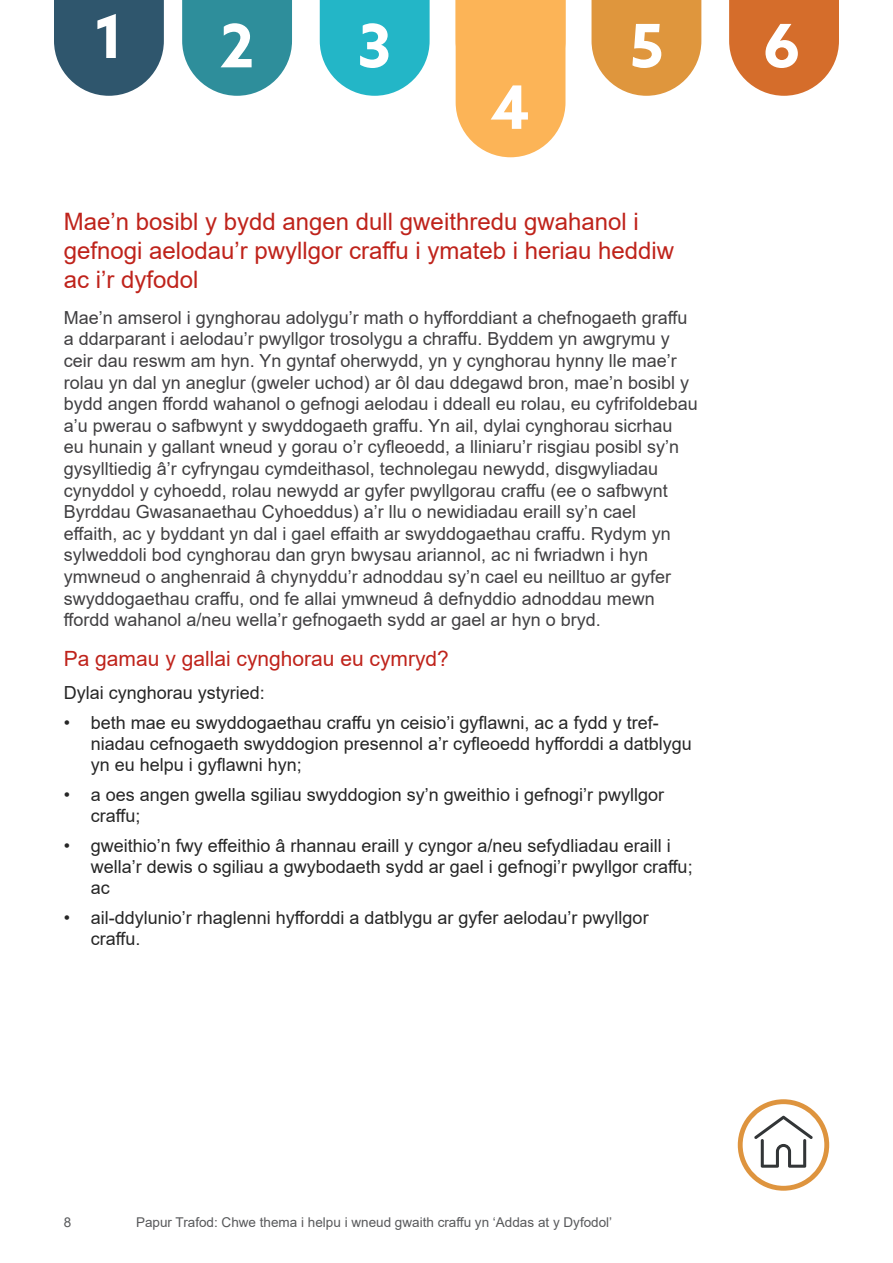
<style>
.page{position:relative;width:893px;height:1263px;background:#fff}
.page>*{position:absolute;margin:0;border:0;box-sizing:border-box;transform-origin:0 0}
.t1{font:700 60px "Azo Sans";color:#fff}
.t2{font:24px/28.8px "Arial";color:#bf231b}
.t3{font:21px "Arial";color:#bf231b}
.t4{font:18px/21.6px "Arial";color:#414042}
.t5{font:18px/21px "Arial";color:#262626}
.t6{font:13.5px "Arial";color:#58595b}
</style>
<div class="page">
<svg style="left:738px;top:1099px;width:91px;height:92px"></svg>
<div style="left:743px;top:1104px;width:81px;height:82px;background:#fff;border-radius:50%"></div>
<svg style="left:754px;top:1115px;width:59px;height:53px"></svg>
<svg style="left:320px;top:0;width:110px;height:96px;background:#3ebfce"></svg>
<svg style="left:182px;top:0;width:110px;height:96px;background:#489ca7"></svg>
<svg style="left:456px;top:0;width:109px;height:157px;background:#fcb962"></svg>
<svg style="left:591px;top:0;width:110px;height:96px;background:#e3a356"></svg>
<svg style="left:729px;top:0;width:110px;height:96px;background:#da7f46"></svg>
<svg style="left:54px;top:0;width:110px;height:96px;background:#496b7f"></svg>
<h1 class="t1" style="left:94px;top:-3px;width:33px">1</h1>
<h1 class="t1" style="left:630px;top:6px;width:36px">5</h1>
<h1 class="t1" style="left:763px;top:6px;width:39px">6</h1>
<h1 class="t1" style="left:220px;top:6px;width:36px">2</h1>
<h1 class="t1" style="left:357px;top:6px;width:36px">3</h1>
<h1 class="t1" style="left:491px;top:68px;width:41px">4</h1>
<h2 class="t2" style="left:64px;top:207px;width:612px">Mae’n bosibl y bydd angen dull gweithredu gwahanol i gefnogi aelodau’r pwyllgor craffu i ymateb i heriau heddiw ac i’r dyfodol</h2>
<p class="t4" style="left:64px;top:306px;width:635px">Mae’n amserol i gynghorau adolygu’r math o hyfforddiant a chefnogaeth graffu a ddarparant i aelodau’r pwyllgor trosolygu a chraffu. Byddem yn awgrymu y ceir dau reswm am hyn. Yn gyntaf oherwydd, yn y cynghorau hynny lle mae’r rolau yn dal yn aneglur (gweler uchod) ar ôl dau ddegawd bron, mae’n bosibl y bydd angen ffordd wahanol o gefnogi aelodau i ddeall eu rolau, eu cyfrifoldebau a’u pwerau o safbwynt y swyddogaeth graffu. Yn ail, dylai cynghorau sicrhau<br>eu hunain y gallant wneud y gorau o’r cyfleoedd, a lliniaru’r risgiau posibl sy’n gysylltiedig â’r cyfryngau cymdeithasol, technolegau newydd, disgwyliadau cynyddol y cyhoedd, rolau newydd ar gyfer pwyllgorau craffu (ee o safbwynt Byrddau Gwasanaethau Cyhoeddus) a’r llu o newidiadau eraill sy’n cael<br>effaith, ac y byddant yn dal i gael effaith ar swyddogaethau craffu. Rydym yn sylweddoli bod cynghorau dan gryn bwysau ariannol, ac ni fwriadwn i hyn ymwneud o anghenraid â chynyddu’r adnoddau sy’n cael eu neilltuo ar gyfer swyddogaethau craffu, ond fe allai ymwneud â defnyddio adnoddau mewn ffordd wahanol a/neu wella’r gefnogaeth sydd ar gael ar hyn o bryd.</p>
<p class="t3" style="left:64px;top:644px;width:387px">Pa gamau y gallai cynghorau eu cymryd?</p>
<p class="t5" style="left:64px;top:682px;width:203px">Dylai cynghorau ystyried:</p>
<p class="t5" style="left:91px;top:712px;width:602px;text-indent:-27px">• beth mae eu swyddogaethau craffu yn ceisio’i gyflawni, ac a fydd y tref&shy;niadau cefnogaeth swyddogion presennol a’r cyfleoedd hyfforddi a datblygu yn eu helpu i gyflawni hyn;</p>
<p class="t5" style="left:91px;top:784px;width:575px;text-indent:-27px">• a oes angen gwella sgiliau swyddogion sy’n gweithio i gefnogi’r pwyllgor craffu;</p>
<p class="t5" style="left:91px;top:835px;width:603px;text-indent:-27px">• gweithio’n fwy effeithio â rhannau eraill y cyngor a/neu sefydliadau eraill i wella’r dewis o sgiliau a gwybodaeth sydd ar gael i gefnogi’r pwyllgor craffu; ac</p>
<p class="t5" style="left:91px;top:907px;width:559px;text-indent:-27px">• ail-ddylunio’r rhaglenni hyfforddi a datblygu ar gyfer aelodau’r pwyllgor craffu.</p>
<p class="t6" style="left:64px;top:1213px;width:9px">8</p>
<p class="t6" style="left:136px;top:1213px;width:478px">Papur Trafod: Chwe thema i helpu i wneud gwaith craffu yn ‘Addas at y Dyfodol’</p>
</div>
